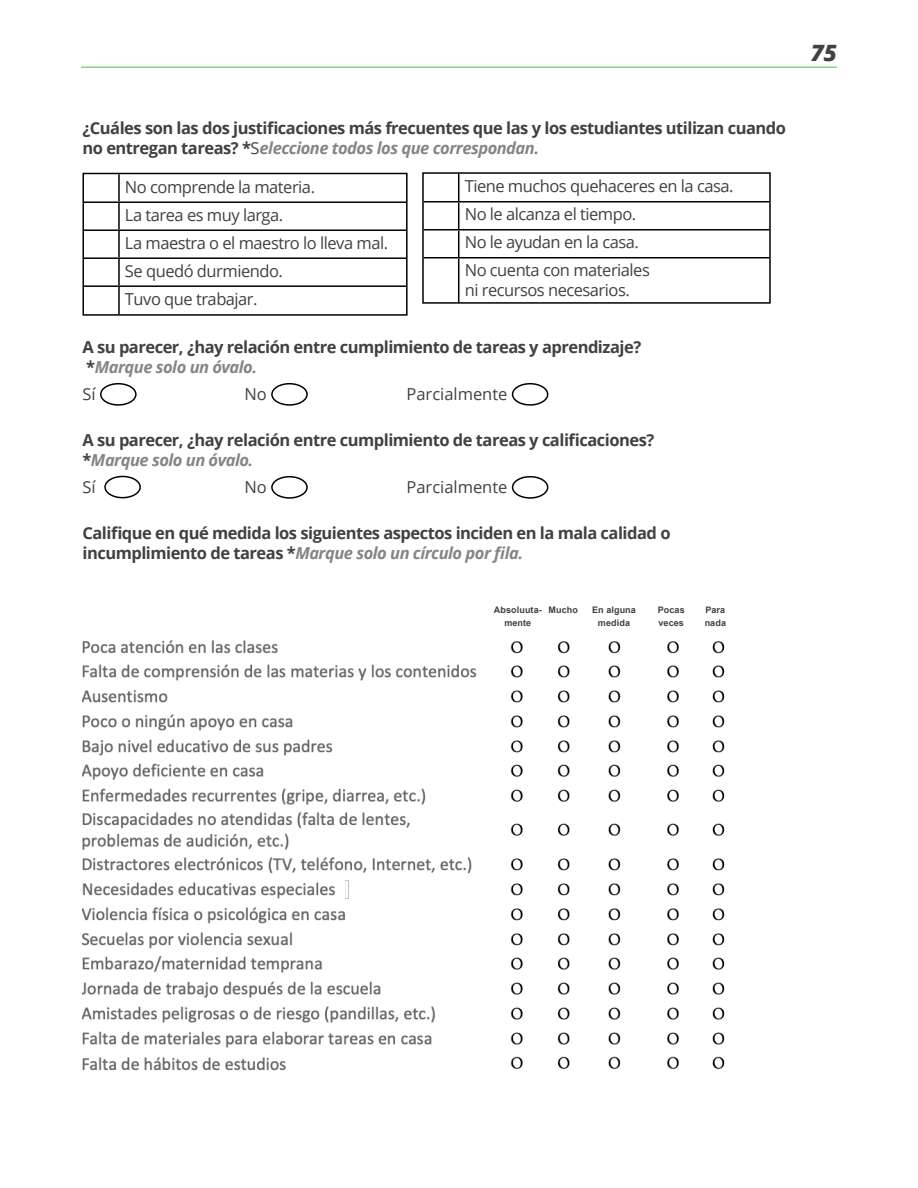
<style>
.page{position:relative;width:918px;height:1188px;background:#fff}
.page>*{position:absolute;margin:0;border:0;box-sizing:border-box;transform-origin:0 0}
.t1{font:italic 800 22.5px "Open Sans";color:#414042}
.t2{font:700 16.5px/19.5px "Open Sans";letter-spacing:-.03em;color:#414042}
.t3{font:16.5px/28px "Open Sans";letter-spacing:-.03em;color:#414042}
.t4{font:16.5px "Open Sans";color:#414042}
.t5{font:700 9px/13.5px "Arial";letter-spacing:.01em;color:#414042;text-align:center}
.s1{font-weight:400}
.s2{font-style:italic;color:#838588}
</style>
<div class="page">
<hr style="left:81px;top:67px;width:756px;height:1px;background:#50b848">
<img style="left:82px;top:640px;width:643px;height:431px">
<hr style="left:118px;top:174px;width:2px;height:27px;background:#000">
<hr style="left:84px;top:201px;width:35px;height:2px;background:#000">
<hr style="left:119px;top:201px;width:287px;height:2px;background:#000">
<hr style="left:118px;top:203px;width:2px;height:26px;background:#000">
<hr style="left:84px;top:229px;width:35px;height:2px;background:#000">
<hr style="left:119px;top:229px;width:287px;height:2px;background:#000">
<hr style="left:118px;top:231px;width:2px;height:26px;background:#000">
<hr style="left:84px;top:257px;width:35px;height:2px;background:#000">
<hr style="left:119px;top:257px;width:287px;height:2px;background:#000">
<hr style="left:118px;top:259px;width:2px;height:26px;background:#000">
<hr style="left:84px;top:285px;width:35px;height:2px;background:#000">
<hr style="left:119px;top:285px;width:287px;height:2px;background:#000">
<hr style="left:118px;top:287px;width:2px;height:27px;background:#000">
<div style="left:82px;top:173px;width:326px;height:143px;border:2px solid #000"></div>
<hr style="left:424px;top:201px;width:35px;height:2px;background:#000">
<hr style="left:459px;top:201px;width:310px;height:2px;background:#000">
<hr style="left:424px;top:229px;width:35px;height:2px;background:#000">
<hr style="left:459px;top:229px;width:310px;height:2px;background:#000">
<svg style="left:458px;top:175px;width:1px;height:82px"></svg>
<hr style="left:424px;top:257px;width:35px;height:1px;background:#000">
<hr style="left:459px;top:257px;width:310px;height:1px;background:#000">
<hr style="left:458px;top:258px;width:1px;height:44px;background:#000">
<div style="left:422px;top:172px;width:349px;height:132px;border:2px solid #000"></div>
<div style="left:100px;top:383px;width:37px;height:23px;border:2px solid #000;border-radius:50%"></div>
<div style="left:271px;top:383px;width:37px;height:23px;border:2px solid #000;border-radius:50%"></div>
<div style="left:512px;top:383px;width:36px;height:23px;border:2px solid #000;border-radius:50%"></div>
<div style="left:104px;top:476px;width:37px;height:22px;border:2px solid #000;border-radius:50%"></div>
<div style="left:271px;top:476px;width:37px;height:23px;border:2px solid #000;border-radius:50%"></div>
<div style="left:512px;top:476px;width:36px;height:23px;border:2px solid #000;border-radius:50%"></div>
<p class="t2" style="left:82px;top:118px;width:705px">¿Cuáles son las dos justificaciones más frecuentes que las y los estudiantes utilizan cuando no entregan tareas? *<span class="s1">S</span><span class="s2">eleccione todos los que correspondan.</span></p>
<p class="t3" style="left:125px;top:172px;width:265px">No comprende la materia.<br>La tarea es muy larga.<br>La maestra o el maestro lo lleva mal.<br>Se quedó durmiendo.<br>Tuvo que trabajar.</p>
<p class="t3" style="left:465px;top:172px;width:270px">Tiene muchos quehaceres en la casa.<br>No le alcanza el tiempo.<br>No le ayudan en la casa.<br>No cuenta con materiales</p>
<p class="t3" style="left:465px;top:276px;width:167px">ni recursos necesarios.</p>
<p class="t2" style="left:82px;top:337px;width:560px">A su parecer, ¿hay relación entre cumplimiento de tareas y aprendizaje? *<span class="s2">Marque solo un óvalo.</span></p>
<p class="t3" style="left:82px;top:379px;width:15px">Sí</p>
<p class="t3" style="left:245px;top:379px;width:24px">No</p>
<p class="t4" style="left:407px;top:382px;width:103px">Parcialmente</p>
<p class="t2" style="left:82px;top:430px;width:573px">A su parecer, ¿hay relación entre cumplimiento de tareas y calificaciones? *<span class="s2">Marque solo un óvalo.</span></p>
<p class="t3" style="left:82px;top:472px;width:15px">Sí</p>
<p class="t3" style="left:244px;top:472px;width:24px">No</p>
<p class="t4" style="left:407px;top:475px;width:103px">Parcialmente</p>
<p class="t2" style="left:82px;top:523px;width:590px">Califique en qué medida los siguientes aspectos inciden en la mala calidad o incumplimiento de tareas *<span class="s2">Marque solo un círculo por fila.</span></p>
<p class="t5" style="left:494px;top:603px;width:49px">Absoluuta&shy;mente</p>
<p class="t5" style="left:592px;top:603px;width:45px">En alguna medida</p>
<p class="t5" style="left:658px;top:603px;width:28px;text-align:left">Pocas veces</p>
<p class="t5" style="left:549px;top:603px;width:31px">Mucho</p>
<p class="t5" style="left:705px;top:603px;width:23px;text-align:left">Para nada</p>
<h1 class="t1" style="left:811px;top:35px;width:28px">75</h1>
</div>
